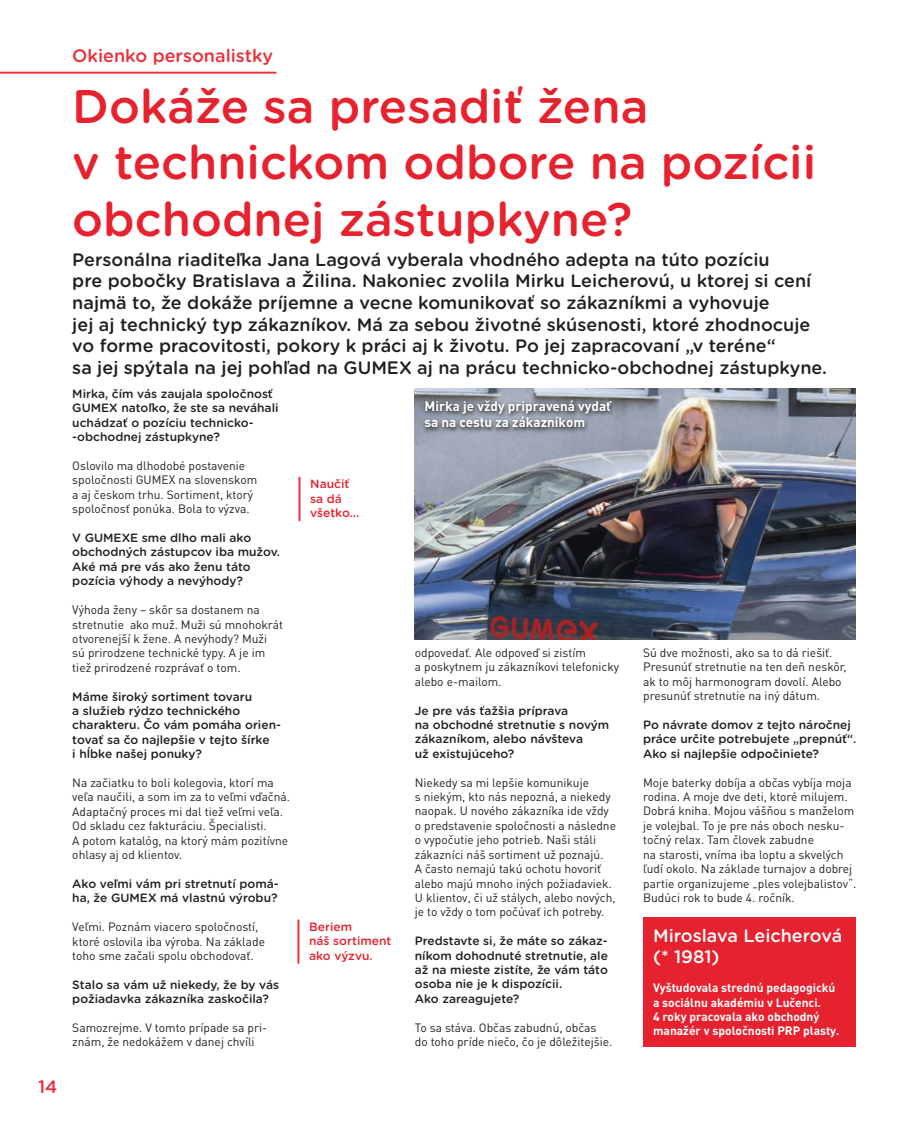
<style>
.page{position:relative;width:919px;height:1132px;background:#fff}
.page>*{position:absolute;margin:0;border:0;box-sizing:border-box;transform-origin:0 0}
.t1{font:500 47.1px/56.6px "Gotham Rounded";color:#e6222f}
.t2{font:500 18px "Gotham Rounded";color:#231f20}
.t3{font:500 18px/21.6px "Gotham Rounded";color:#fff}
.t4{font:500 18px "Gotham Rounded";color:#eb2f3b}
.t5{font:700 13.5px "DIN Pro";color:#fff}
.t6{font:12px/14.4px "DIN Pro";color:#231f20}
.t7{font:500 12px/14.4px "Gotham Rounded";color:#231f20}
.t8{font:700 12px "DIN Pro";color:#fff}
.t9{font:500 12px/14.4px "Gotham Rounded";color:#e6222f}
</style>
<div class="page">
<hr style="left:0;top:72px;width:276px;height:2px;background:#eb2f3b">
<div style="left:643px;top:916px;width:212px;height:130px;background:#e6222f"></div>
<hr style="left:297px;top:919px;width:2px;height:43px;background:#ee2c3b">
<img style="left:415px;top:388px;width:440px;height:251px">
<hr style="left:298px;top:477px;width:2px;height:43px;background:#ee2c3b">
<svg style="left:421px;top:398px;width:195px;height:35px;background:#7f848f"></svg>
<p class="t4" style="left:38px;top:1072px;width:21px">14</p>
<p class="t4" style="left:72px;top:43px;width:202px">Okienko personalistky</p>
<p class="t1" style="left:72px;top:76px;width:577px">Dokáže sa presadiť žena</p>
<p class="t1" style="left:72px;top:132px;width:745px">v technickom odbore na pozícii obchodnej zástupkyne?</p>
<p class="t2" style="left:72px;top:246px;width:699px">Personálna riaditeľka Jana Lagová vyberala vhodného adepta na túto pozíciu</p>
<p class="t2" style="left:72px;top:268px;width:740px">pre pobočky Bratislava a Žilina. Nakoniec zvolila Mirku Leicherovú, u ktorej si cení</p>
<p class="t2" style="left:72px;top:290px;width:698px">najmä to, že dokáže príjemne a vecne komunikovať so zákazníkmi a vyhovuje</p>
<p class="t2" style="left:72px;top:311px;width:739px">jej aj technický typ zákazníkov. Má za sebou životné skúsenosti, ktoré zhodnocuje</p>
<p class="t2" style="left:72px;top:333px;width:705px">vo forme pracovitosti, pokory k práci aj k životu. Po jej zapracovaní „v teréne“</p>
<p class="t2" style="left:72px;top:354px;width:756px">sa jej spýtala na jej pohľad na GUMEX aj na prácu technicko-obchodnej zástupkyne.</p>
<p class="t7" style="left:72px;top:386px;width:208px">Mirka, čím vás zaujala spoločnosť<br>GUMEX natoľko, že ste sa neváhali</p>
<p class="t7" style="left:72px;top:414px;width:183px">uchádzať o pozíciu technicko-</p>
<p class="t7" style="left:72px;top:429px;width:149px">-obchodnej zástupkyne?</p>
<p class="t6" style="left:72px;top:458px;width:174px">Oslovilo ma dlhodobé postavenie</p>
<p class="t6" style="left:72px;top:472px;width:186px">spoločnosti GUMEX na slovenskom</p>
<p class="t6" style="left:72px;top:486px;width:182px">a aj českom trhu. Sortiment, ktorý</p>
<p class="t6" style="left:72px;top:501px;width:179px">spoločnosť ponúka. Bola to výzva.</p>
<p class="t7" style="left:72px;top:530px;width:180px">V GUMEXE sme dlho mali ako</p>
<p class="t7" style="left:72px;top:544px;width:209px">obchodných zástupcov iba mužov.<br>Aké má pre vás ako ženu táto</p>
<p class="t7" style="left:72px;top:573px;width:172px">pozícia výhody a nevýhody?</p>
<p class="t6" style="left:72px;top:602px;width:212px">Výhoda ženy – skôr sa dostanem na stretnutie ako muž. Muži sú mnohokrát otvorenejší k žene. A nevýhody? Muži</p>
<p class="t6" style="left:72px;top:645px;width:194px">sú prirodzene technické typy. A je im</p>
<p class="t6" style="left:72px;top:659px;width:170px">tiež prirodzené rozprávať o tom.</p>
<p class="t7" style="left:72px;top:688px;width:181px">Máme široký sortiment tovaru</p>
<p class="t7" style="left:72px;top:702px;width:169px">a služieb rýdzo technického</p>
<p class="t7" style="left:72px;top:717px;width:210px">charakteru. Čo vám pomáha orien&shy;tovať sa čo najlepšie v tejto šírke</p>
<p class="t7" style="left:72px;top:746px;width:131px">i hĺbke našej ponuky?</p>
<p class="t6" style="left:72px;top:774px;width:219px">Na začiatku to boli kolegovia, ktorí ma veľa naučili, a som im za to veľmi vďačná.<br>Adaptačný proces mi dal tiež veľmi veľa.<br>Od skladu cez fakturáciu. Špecialisti.</p>
<p class="t6" style="left:72px;top:832px;width:217px">A potom katalóg, na ktorý mám pozitívne ohlasy aj od klientov.</p>
<p class="t7" style="left:72px;top:875px;width:208px">Ako veľmi vám pri stretnutí pomá&shy;ha, že GUMEX má vlastnú výrobu?</p>
<p class="t6" style="left:72px;top:918px;width:188px">Veľmi. Poznám viacero spoločností,</p>
<p class="t6" style="left:72px;top:933px;width:194px">ktoré oslovila iba výroba. Na základe toho sme začali spolu obchodovať.</p>
<p class="t7" style="left:72px;top:976px;width:208px">Stalo sa vám už niekedy, že by vás požiadavka zákazníka zaskočila?</p>
<p class="t6" style="left:72px;top:1019px;width:196px">Samozrejme. V tomto prípade sa pri&shy;znám, že nedokážem v danej chvíli</p>
<p class="t9" style="left:310px;top:476px;width:41px">Naučiť</p>
<p class="t9" style="left:310px;top:490px;width:33px">sa dá</p>
<p class="t9" style="left:310px;top:505px;width:51px">všetko...</p>
<p class="t9" style="left:309px;top:918px;width:44px">Beriem</p>
<p class="t9" style="left:309px;top:932px;width:84px">náš sortiment ako výzvu.</p>
<p class="t5" style="left:424px;top:397px;width:188px">Mirka je vždy pripravená vydať</p>
<p class="t5" style="left:424px;top:413px;width:162px">sa na cestu za zákazníkom</p>
<p class="t6" style="left:415px;top:644px;width:173px">odpovedať. Ale odpoveď si zistím</p>
<p class="t6" style="left:415px;top:659px;width:206px">a poskytnem ju zákazníkovi telefonicky alebo e-mailom.</p>
<p class="t7" style="left:415px;top:702px;width:196px">Je pre vás ťažšia príprava<br>na obchodné stretnutie s novým</p>
<p class="t7" style="left:415px;top:731px;width:170px">zákazníkom, alebo návšteva</p>
<p class="t7" style="left:415px;top:745px;width:101px">už existujúceho?</p>
<p class="t6" style="left:415px;top:774px;width:176px">Niekedy sa mi lepšie komunikuje</p>
<p class="t6" style="left:415px;top:788px;width:197px">s niekým, kto nás nepozná, a niekedy naopak. U nového zákazníka ide vždy</p>
<p class="t6" style="left:415px;top:817px;width:203px">o predstavenie spoločnosti a následne</p>
<p class="t6" style="left:415px;top:832px;width:183px">o vypočutie jeho potrieb. Naši stáli</p>
<p class="t6" style="left:415px;top:846px;width:190px">zákazníci náš sortiment už poznajú.</p>
<p class="t6" style="left:415px;top:860px;width:198px">A často nemajú takú ochotu hovoriť alebo majú mnoho iných požiadaviek.</p>
<p class="t6" style="left:415px;top:889px;width:202px">U klientov, či už stálych, alebo nových,</p>
<p class="t6" style="left:415px;top:904px;width:191px">je to vždy o tom počúvať ich potreby.</p>
<p class="t7" style="left:415px;top:932px;width:194px;text-align:justify">Predstavte si, že máte so zákaz&shy;níkom dohodnuté stretnutie, ale až na mieste zistíte, že vám táto osoba nie je k dispozícii.</p>
<p class="t7" style="left:415px;top:990px;width:106px">Ako zareagujete?</p>
<p class="t6" style="left:415px;top:1019px;width:183px">To sa stáva. Občas zabudnú, občas</p>
<p class="t6" style="left:415px;top:1033px;width:199px">do toho príde niečo, čo je dôležitejšie.</p>
<p class="t6" style="left:643px;top:644px;width:191px">Sú dve možnosti, ako sa to dá riešiť.</p>
<p class="t6" style="left:643px;top:659px;width:205px">Presunúť stretnutie na ten deň neskôr, ak to môj harmonogram dovolí. Alebo presunúť stretnutie na iný dátum.</p>
<p class="t7" style="left:643px;top:716px;width:215px">Po návrate domov z tejto náročnej práce určite potrebujete „prepnúť“.<br>Ako si najlepšie odpočiniete?</p>
<p class="t6" style="left:643px;top:774px;width:212px">Moje baterky dobíja a občas vybíja moja rodina. A moje dve deti, ktoré milujem.<br>Dobrá kniha. Mojou vášňou s manželom je volejbal. To je pre nás oboch nesku&shy;točný relax. Tam človek zabudne<br>na starosti, vníma iba loptu a skvelých ľudí okolo. Na základe turnajov a dobrej</p>
<p class="t6" style="left:643px;top:875px;width:215px">partie organizujeme „ples volejbalistov“.<br>Budúci rok to bude 4. ročník.</p>
<p class="t3" style="left:653px;top:923px;width:191px">Miroslava Leicherová (* 1981)</p>
<p class="t8" style="left:653px;top:979px;width:184px">Vyštudovala strednú pedagogickú</p>
<p class="t8" style="left:653px;top:993px;width:169px">a sociálnu akadémiu v Lučenci.</p>
<p class="t8" style="left:653px;top:1008px;width:168px">4 roky pracovala ako obchodný</p>
<p class="t8" style="left:653px;top:1022px;width:188px">manažér v spoločnosti PRP plasty.</p>
</div>
